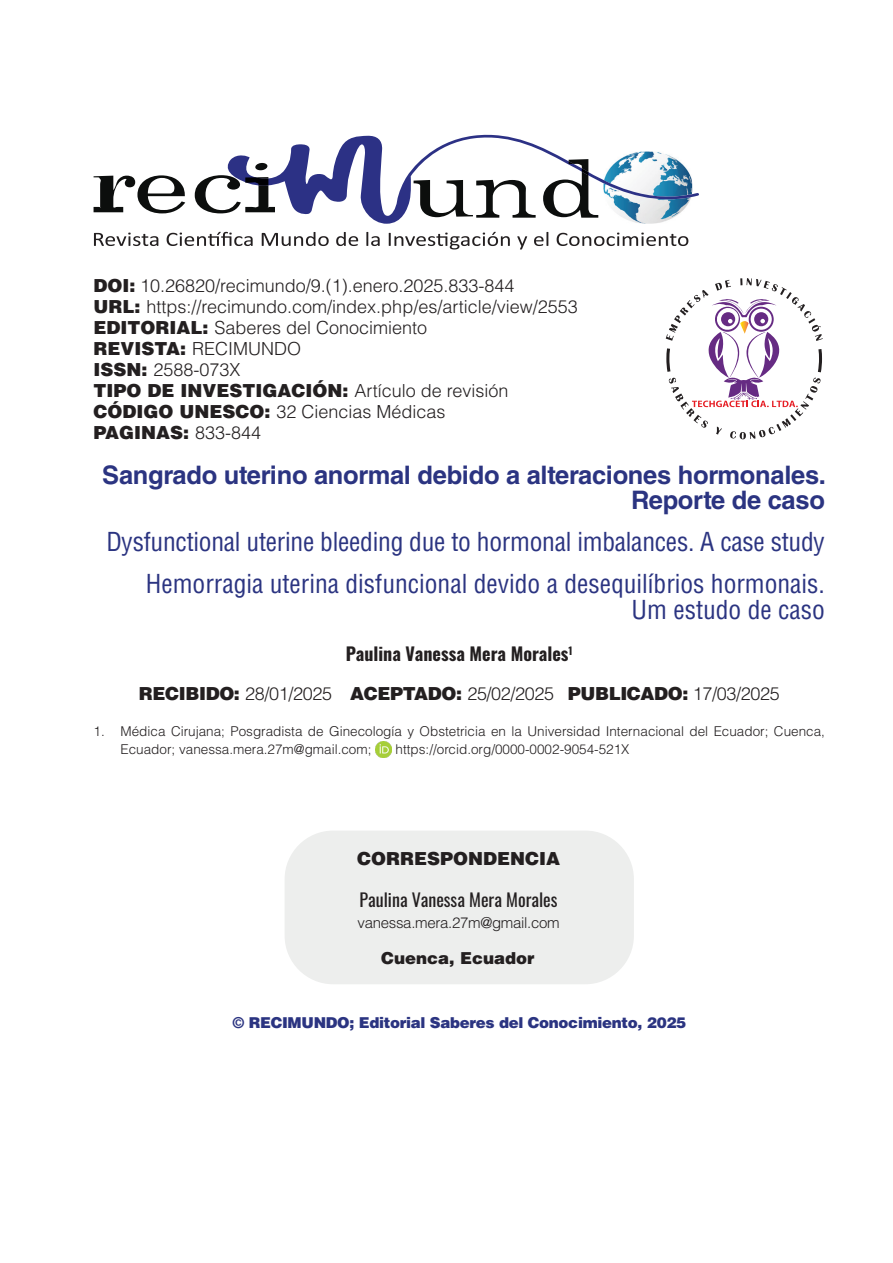
<style>
.page{position:relative;width:893px;height:1263px;background:#fff}
.page>*{position:absolute;margin:0;border:0;box-sizing:border-box;transform-origin:0 0}
.t1{font:condensed 25.5px "Helvetica LT Std";color:#2b3481}
.t2{font:700 25.5px/25.5px "Helvetica LT Std";letter-spacing:-.01em;color:#2b3481;text-align:right}
.t3{font:300 18px "Helvetica LT Std";color:#231f20}
.t4{font:900 18px "Helvetica LT Std";color:#231f20}
.t5{font:300 18px "Helvetica LT Std";letter-spacing:-.02em;color:#231f20}
.t6{font:700 18px "Oswald";color:#231f20}
.t7{font:18px "Oswald";color:#231f20}
.t8{font:900 16.5px "Helvetica LT Std";color:#231f20}
.t9{font:900 15px "Helvetica LT Std";letter-spacing:-.02em;color:#2b3481}
.t10{font:300 15px "Helvetica LT Std";letter-spacing:-.02em;color:#231f20}
.t11{font:300 13.5px/18px "Helvetica LT Std";color:#231f20}
.s1{font-weight:900}
.s2{font-weight:300}
</style>
<div class="page">
<svg style="left:94px;top:175px;width:91px;height:38px"></svg>
<svg style="left:195px;top:134px;width:504px;height:90px"></svg>
<svg style="left:94px;top:233px;width:64px;height:13px"></svg>
<svg style="left:167px;top:232px;width:86px;height:14px"></svg>
<svg style="left:262px;top:232px;width:67px;height:14px"></svg>
<svg style="left:336px;top:232px;width:22px;height:14px"></svg>
<svg style="left:366px;top:232px;width:14px;height:14px"></svg>
<svg style="left:389px;top:232px;width:121px;height:17px"></svg>
<svg style="left:517px;top:236px;width:10px;height:13px"></svg>
<svg style="left:534px;top:232px;width:14px;height:14px"></svg>
<svg style="left:557px;top:233px;width:131px;height:13px"></svg>
<img style="left:376px;top:742px;width:15px;height:15px">
<div style="left:285px;top:830px;width:349px;height:154px;background:#edeeed;border-radius:49px"></div>
<svg style="left:666px;top:278px;width:157px;height:161px"></svg>
<p class="t3" style="left:94px;top:274px;width:423px"><span class="s1">DOI:</span> 10.26820/recimundo/9.(1).enero.2025.833-844</p>
<p class="t3" style="left:94px;top:295px;width:486px"><span class="s1">URL:</span> https://recimundo.com/index.php/es/article/view/2553</p>
<p class="t3" style="left:94px;top:316px;width:335px"><span class="s1">EDITORIAL:</span> Saberes del Conocimiento</p>
<p class="t3" style="left:94px;top:337px;width:209px"><span class="s1">REVISTA:</span> RECIMUNDO</p>
<p class="t3" style="left:94px;top:358px;width:149px"><span class="s1">ISSN:</span> 2588-073X</p>
<p class="t4" style="left:94px;top:378px;width:416px">TIPO DE INVESTIGACIÓN: <span class="s2">Artículo de revisión</span></p>
<p class="t3" style="left:94px;top:400px;width:354px"><span class="s1">CÓDIGO UNESCO:</span> 32 Ciencias Médicas</p>
<p class="t4" style="left:94px;top:420px;width:169px">PAGINAS: <span class="s2">833-844</span></p>
<p class="t2" style="left:102px;top:461px;width:725px">Sangrado uterino anormal debido a alteraciones hormonales.<br>Reporte de caso</p>
<p class="t1" style="left:106px;top:526px;width:720px">Dysfunctional uterine bleeding due to hormonal imbalances. A case study</p>
<p class="t1" style="left:146px;top:568px;width:681px">Hemorragia uterina disfuncional devido a desequilíbrios hormonais.</p>
<p class="t1" style="left:632px;top:593px;width:195px">Um estudo de caso</p>
<p class="t6" style="left:346px;top:637px;width:228px">Paulina Vanessa Mera Morales<sup>1</sup></p>
<p class="t5" style="left:139px;top:682px;width:642px"><span class="s1">RECIBIDO:</span> 28/01/2025 <span class="s1">ACEPTADO:</span> 25/02/2025 <span class="s1">PUBLICADO:</span> 17/03/2025</p>
<p class="t11" style="left:121px;top:722px;width:706px;text-indent:-27px">1. Médica Cirujana; Posgradista de Ginecología y Obstetricia en la Universidad Internacional del Ecuador; Cuenca,<br>Ecuador; vanessa.mera.27m@gmail.com;</p>
<p class="t11" style="left:396px;top:740px;width:235px">https://orcid.org/0000-0002-9054-521X</p>
<p class="t4" style="left:357px;top:847px;width:204px">CORRESPONDENCIA</p>
<p class="t7" style="left:360px;top:884px;width:199px">Paulina Vanessa Mera Morales</p>
<p class="t10" style="left:358px;top:913px;width:204px">vanessa.mera.27m@gmail.com</p>
<p class="t8" style="left:381px;top:947px;width:155px">Cuenca, Ecuador</p>
<p class="t9" style="left:232px;top:1013px;width:455px">© RECIMUNDO; Editorial Saberes del Conocimiento, 2025</p>
</div>
